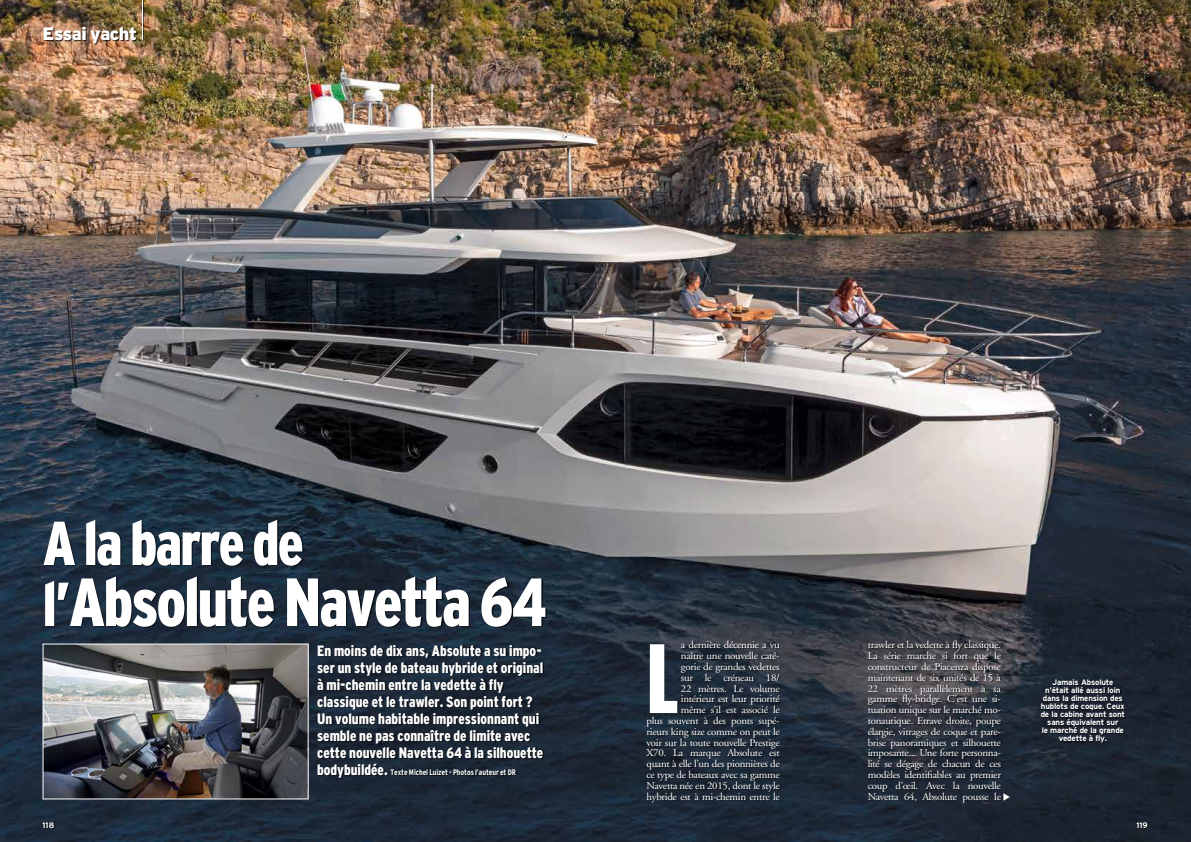
<style>
.page{position:relative;width:1191px;height:842px;background:#fff}
.page>*{position:absolute;margin:0;border:0;box-sizing:border-box;transform-origin:0 0}
.t1{font:900 extra-condensed 98.4px "Interstate";color:#fff;scale:1.05 1}
.t2{font:900 condensed 68px "Interstate";letter-spacing:-.035em;color:#fff;scale:.95 1}
.t3{font:900 condensed 62px "Interstate";letter-spacing:-.035em;color:#fff;scale:.95 1}
.t4{font:900 18px "Interstate";letter-spacing:-.03em;color:#fff}
.t5{font:900 condensed 15px/17px "Interstate";letter-spacing:-.005em;color:#fff}
.t6{font:10.4px/10.8px "Adobe Garamond";letter-spacing:-.03em;color:#fff;text-align:right;scale:1.05 1}
.t7{font:700 8px/8px "Interstate";letter-spacing:-.025em;color:#fff;text-align:center}
.t8{font:700 condensed 8px "Interstate";letter-spacing:-.01em;color:#fff}
.s1{font-size:62px}
.s2{font-weight:900;font-size:15px}
</style>
<div class="page">
<img style="left:0;top:0;width:1191px;height:842px">
<div style="left:43px;top:822px;width:12px;height:7px;background:#000;opacity:.75"></div>
<div style="left:1137px;top:822px;width:12px;height:7px;background:#000;opacity:.75"></div>
<div style="left:318px;top:645px;width:226px;height:134px;background:#000;opacity:.75"></div>
<div style="left:44px;top:520px;width:503px;height:108px;background:#000;opacity:.75"></div>
<img style="left:45px;top:645px;width:262px;height:152px">
<div style="left:43px;top:643px;width:266px;height:156px;border:1px solid #fff"></div>
<div style="left:647px;top:641px;width:134px;height:162px;background:#000;opacity:.75"></div>
<div style="left:868px;top:641px;width:134px;height:162px;background:#000;opacity:.75"></div>
<div style="left:1041px;top:679px;width:85px;height:65px;background:#000;opacity:.75"></div>
<div style="left:44px;top:0;width:100px;height:45px;background:#000;opacity:.75"></div>
<hr style="left:142px;top:0;width:1px;height:40px;background:#fff">
<svg style="left:1003px;top:794px;width:7px;height:7px"></svg>
<h3 class="t4" style="left:43px;top:23px;width:96px">Essai yacht</h3>
<h3 class="t3" style="left:43px;top:509px;width:276px">A la barre de</h3>
<h2 class="t2" style="left:43px;top:564px;width:532px"><span class="s1">l’</span>Absolute Navetta 64</h2>
<p class="t5" style="left:317px;top:642px;width:228px">En moins de dix ans, Absolute a su impo&shy;ser un style de bateau hybride et original à mi-chemin entre la vedette à fly classique et le trawler. Son point fort ?<br>Un volume habitable impressionnant qui semble ne pas connaître de limite avec cette nouvelle Navetta 64 à la silhouette</p>
<p class="t8" style="left:317px;top:767px;width:200px"><span class="s2">bodybuildée.</span> Texte Michel Luizet - Photos l’auteur et DR</p>
<p class="t6" style="left:646px;top:640px;width:128px">a dernière décennie a vu<br>naître une nouvelle caté-<br>gorie de grandes vedettes<br>sur le créneau 18/<br>22 mètres. Le volume intérieur est leur priorité<br>même s’il est associé le<br>plus souvent à des ponts supé&shy;rieurs king size comme on peut le voir sur la toute nouvelle Prestige<br>X70. La marque Absolute est quant à elle l’un des pionnières de ce type de bateaux avec sa gamme<br>Navetta née en 2015, dont le style hybride est à mi-chemin entre le</p>
<p class="t6" style="left:867px;top:640px;width:128px;text-align:justify">trawler et la vedette à fly classique.<br>La série marche si fort que le constructeur de Piacenza dispose maintenant de six unités de 15 à 22 mètres parallèlement à sa gamme fly-bridge. C’est une si&shy;tuation unique sur le marché mo&shy;tonautique. Etrave droite, poupe élargie, vitrages de coque et pare&shy;brise panoramiques et silhouette imposante... Une forte personna&shy;lité se dégage de chacun de ces modèles identifiables au premier coup d’œil. Avec la nouvelle Navetta 64, Absolute pousse le</p>
<h1 class="t1" style="left:646px;top:624px;width:32px">L</h1>
<p class="t7" style="left:1040px;top:678px;width:86px">Jamais Absolute n’était allé aussi loin dans la dimension des hublots de coque. Ceux de la cabine avant sont sans équivalent sur<br>le marché de la grande vedette à fly.</p>
<p class="t7" style="left:43px;top:821px;width:13px">118</p>
<p class="t7" style="left:1136px;top:821px;width:13px">119</p>
</div>
